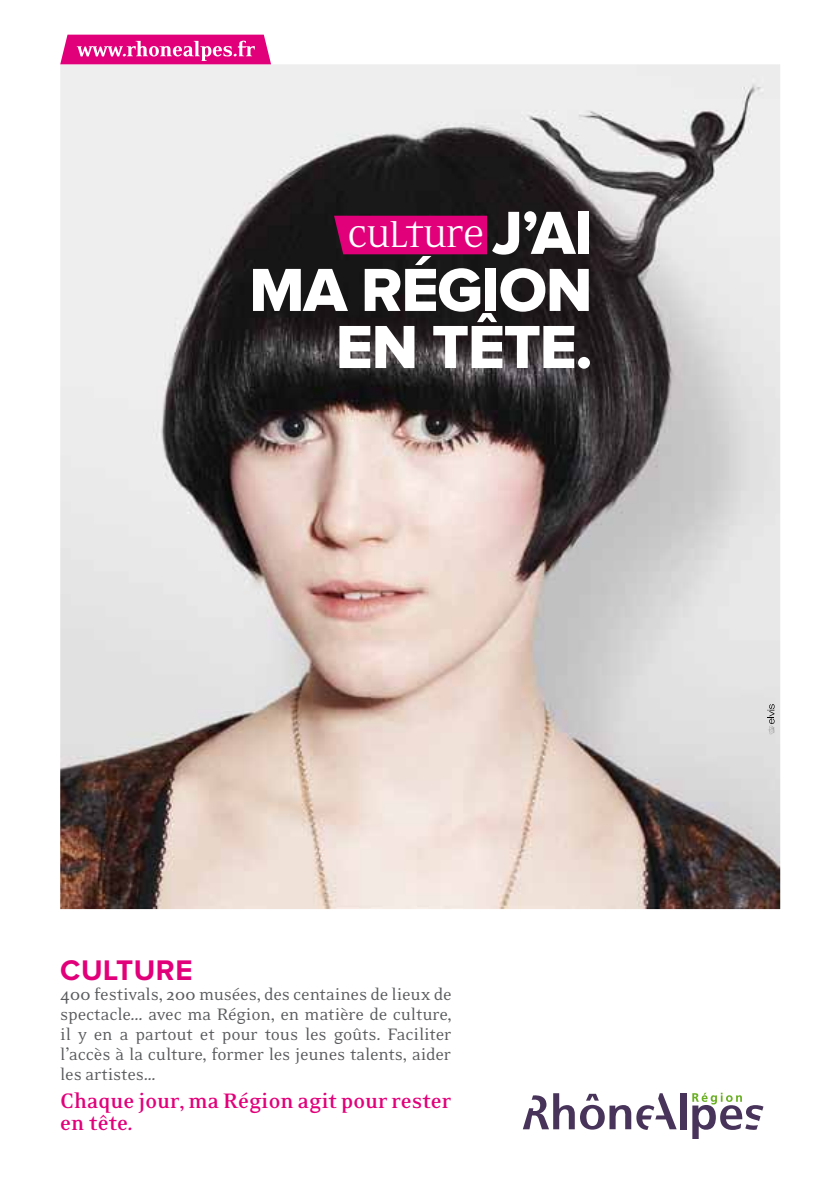
<style>
.page{position:relative;width:840px;height:1191px;background:#fff}
.page>*{position:absolute;margin:0;border:0;box-sizing:border-box;transform-origin:0 0}
.t1{font:63px/57px "Proxima Nova Extrabld";letter-spacing:-.02em;color:#fff;text-align:right}
.t2{font:34.6px "Eidetic Neo Omni";letter-spacing:-.02em;color:#fff}
.t3{font:700 29.4px "Proxima Nova";letter-spacing:.02em;color:#e2007a}
.t4{font:700 24px/22px "Eidetic Neo";color:#e2007a}
.t5{font:19px/20px "Eidetic Neo";letter-spacing:-.01em;color:#5a5b5d;text-align:justify}
.s1{font-family:"Proxima Nova Extrabld";font-size:63px}
</style>
<div class="page">
<img style="left:60px;top:64px;width:719px;height:845px">
<svg style="left:60px;top:35px;width:211px;height:29px;background:#e72f92"></svg>
<div style="left:680px;top:1093px;width:6px;height:36px;background:#48345a"></div>
<svg style="left:692px;top:1092px;width:71px;height:47px"></svg>
<svg style="left:522px;top:1093px;width:154px;height:37px"></svg>
<svg style="left:767px;top:704px;width:7px;height:31px"></svg>
<div style="left:334px;top:216px;width:152px;height:38px;background:#e2007a"></div>
<h2 class="t2" style="left:347px;top:218px;width:247px">culture <span class="s1">J’AI</span></h2>
<h1 class="t1" style="left:249px;top:263px;width:344px">MA RÉGION<br>EN TÊTE.</h1>
<h3 class="t3" style="left:60px;top:953px;width:134px">CULTURE</h3>
<p class="t5" style="left:60px;top:985px;width:393px">400 festivals, 200 musées, des centaines de lieux de spectacle... avec ma Région, en matière de culture, il y en a partout et pour tous les goûts. Faciliter l’accès à la culture, former les jeunes talents, aider les artistes…</p>
<p class="t4" style="left:60px;top:1089px;width:392px">Chaque jour, ma Région agit pour rester en tête.</p>
</div>
